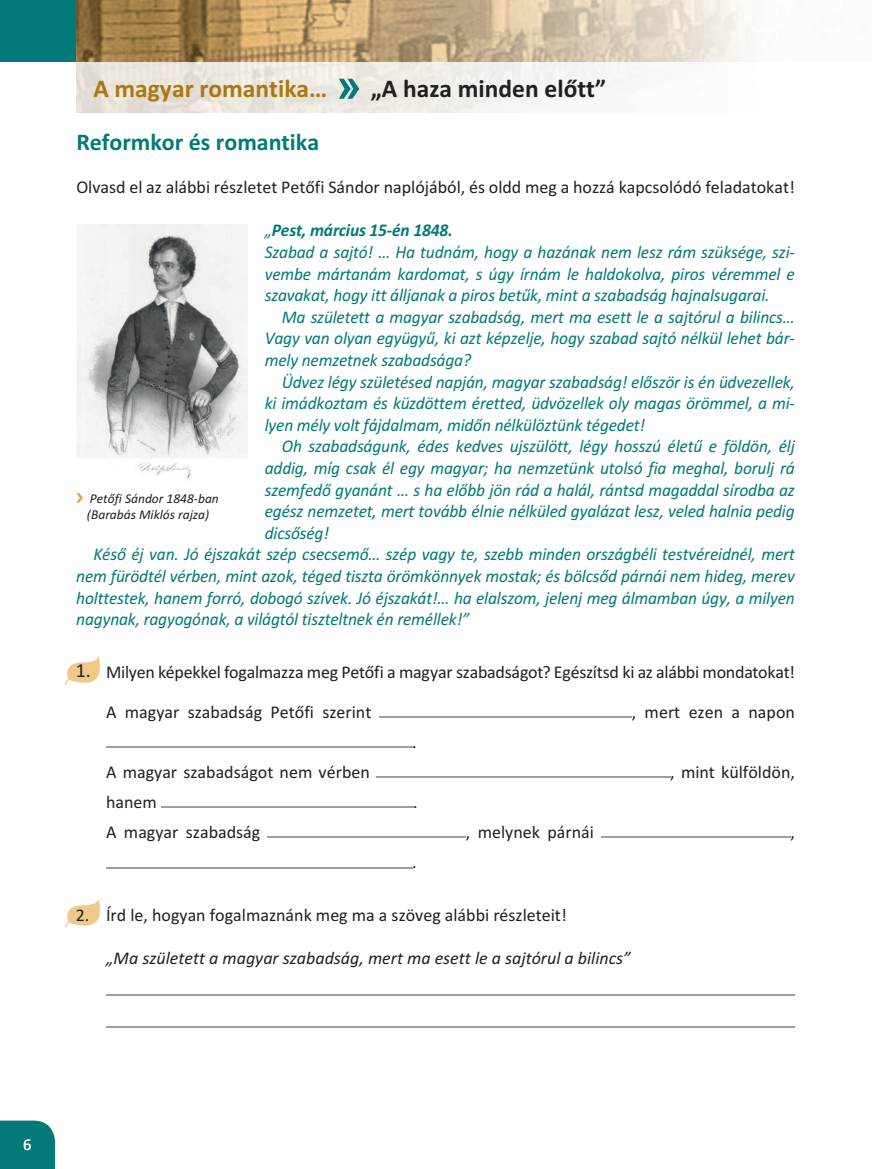
<style>
.page{position:relative;width:874px;height:1169px;background:#fff}
.page>*{position:absolute;margin:0;border:0;box-sizing:border-box;transform-origin:0 0}
.t1{font:700 25.5px "Calibri";color:#231f20}
.t2{font:700 25.5px "Calibri";color:#ab7711}
.t3{font:700 24px "Calibri";color:#037979}
.t4{font:19.8px "Calibri";color:#231f20}
.t5{font:italic 18px/21.6px "Calibri";letter-spacing:-.01em;color:#037979;text-align:justify}
.t6{font:18px "Calibri";color:#231f20}
.t7{font:italic 18px "Calibri";color:#231f20}
.t8{font:16.5px "Calibri";color:#fff}
.t9{font:italic 13.5px/16.2px "Calibri";color:#231f20}
.s1{font-weight:700}
</style>
<div class="page">
<div style="left:0;top:0;width:76px;height:62px;background:#037979"></div>
<img style="left:76px;top:0;width:679px;height:113px">
<hr style="left:380px;top:717px;width:252px;height:1px;background:#9d9fa2">
<hr style="left:106px;top:747px;width:306px;height:1px;background:#9d9fa2">
<hr style="left:376px;top:777px;width:294px;height:1px;background:#9d9fa2">
<hr style="left:161px;top:807px;width:252px;height:1px;background:#9d9fa2">
<hr style="left:268px;top:837px;width:198px;height:1px;background:#9d9fa2">
<hr style="left:601px;top:837px;width:189px;height:1px;background:#9d9fa2">
<hr style="left:106px;top:867px;width:306px;height:1px;background:#9d9fa2">
<hr style="left:106px;top:994px;width:689px;height:2px;background:#9d9fa2">
<hr style="left:106px;top:1026px;width:689px;height:1px;background:#9d9fa2">
<svg style="left:64px;top:656px;width:36px;height:29px"></svg>
<svg style="left:64px;top:898px;width:36px;height:30px"></svg>
<img style="left:76px;top:225px;width:171px;height:256px">
<svg style="left:76px;top:493px;width:7px;height:10px"></svg>
<svg style="left:339px;top:79px;width:20px;height:20px"></svg>
<div style="left:0;top:1120px;width:55px;height:49px;background:#037979"></div>
<h1 class="t2" style="left:93px;top:73px;width:236px">A magyar romantika…</h1>
<h1 class="t1" style="left:371px;top:73px;width:237px">„A haza minden előtt”</h1>
<h2 class="t3" style="left:76px;top:127px;width:244px">Reformkor és romantika</h2>
<p class="t6" style="left:76px;top:176px;width:720px">Olvasd el az alábbi részletet Petőfi Sándor naplójából, és oldd meg a hozzá kapcsolódó feladatokat!</p>
<p class="t5" style="left:265px;top:219px;width:532px;text-align:left">„<span class="s1">Pest, március 15-én 1848.<br></span>Szabad a sajtó! … Ha tudnám, hogy a hazának nem lesz rám szüksége, szi&shy;vembe mártanám kardomat, s úgy írnám le haldokolva, piros véremmel e szavakat, hogy itt álljanak a piros betűk, mint a szabadság hajnalsugarai.</p>
<p class="t5" style="left:265px;top:305px;width:532px;text-indent:17px">Ma született a magyar szabadság, mert ma esett le a sajtórul a bilincs… Vagy van olyan együgyű, ki azt képzelje, hogy szabad sajtó nélkül lehet bár&shy;mely nemzetnek szabadsága?</p>
<p class="t5" style="left:265px;top:370px;width:532px;text-indent:17px">Üdvez légy születésed napján, magyar szabadság! először is én üdvezellek, ki imádkoztam és küzdöttem éretted, üdvözellek oly magas örömmel, a mi&shy;lyen mély volt fájdalmam, midőn nélkülöztünk tégedet!</p>
<p class="t5" style="left:282px;top:435px;width:515px">Oh szabadságunk, édes kedves ujszülött, légy hosszú életű e földön, élj</p>
<p class="t5" style="left:265px;top:456px;width:532px">addig, míg csak él egy magyar; ha nemzetünk utolsó fia meghal, borulj rá</p>
<p class="t5" style="left:265px;top:478px;width:532px">szemfedő gyanánt … s ha előbb jön rád a halál, rántsd magaddal sírodba az</p>
<p class="t5" style="left:265px;top:499px;width:531px">egész nemzetet, mert tovább élnie nélküled gyalázat lesz, veled halnia pedig</p>
<p class="t5" style="left:265px;top:521px;width:66px">dicsőség!</p>
<p class="t5" style="left:93px;top:543px;width:703px">Késő éj van. Jó éjszakát szép csecsemő… szép vagy te, szebb minden országbéli testvéreidnél, mert</p>
<p class="t5" style="left:76px;top:564px;width:720px">nem fürödtél vérben, mint azok, téged tiszta örömkönnyek mostak; és bölcsőd párnái nem hideg, merev</p>
<p class="t5" style="left:76px;top:586px;width:720px">holttestek, hanem forró, dobogó szívek. Jó éjszakát!… ha elalszom, jelenj meg álmamban úgy, a milyen</p>
<p class="t5" style="left:76px;top:607px;width:395px">nagynak, ragyogónak, a világtól tiszteltnek én reméllek!”</p>
<p class="t6" style="left:106px;top:661px;width:690px">Milyen képekkel fogalmazza meg Petőfi a magyar szabadságot? Egészítsd ki az alábbi mondatokat!</p>
<p class="t6" style="left:106px;top:701px;width:267px">A magyar szabadság Petőfi szerint</p>
<p class="t6" style="left:632px;top:701px;width:165px">, mert ezen a napon</p>
<p class="t6" style="left:412px;top:731px;width:6px">.</p>
<p class="t6" style="left:106px;top:761px;width:265px">A magyar szabadságot nem vérben</p>
<p class="t6" style="left:670px;top:761px;width:126px">, mint külföldön,</p>
<p class="t6" style="left:106px;top:791px;width:52px">hanem</p>
<p class="t6" style="left:413px;top:791px;width:6px">.</p>
<p class="t6" style="left:106px;top:821px;width:156px">A magyar szabadság</p>
<p class="t6" style="left:466px;top:821px;width:130px">, melynek párnái</p>
<p class="t6" style="left:790px;top:821px;width:6px">,</p>
<p class="t6" style="left:412px;top:851px;width:6px">.</p>
<p class="t6" style="left:106px;top:904px;width:462px">Írd le, hogyan fogalmaznánk meg ma a szöveg alábbi részleteit!</p>
<p class="t7" style="left:106px;top:946px;width:526px">„Ma született a magyar szabadság, mert ma esett le a sajtórul a bilincs”</p>
<p class="t9" style="left:87px;top:489px;width:133px">Petőfi Sándor 1848-ban (Barabás Miklós rajza)</p>
<p class="t4" style="left:76px;top:658px;width:17px">1.</p>
<p class="t6" style="left:76px;top:903px;width:15px">2.</p>
<p class="t8" style="left:23px;top:1134px;width:10px">6</p>
</div>
